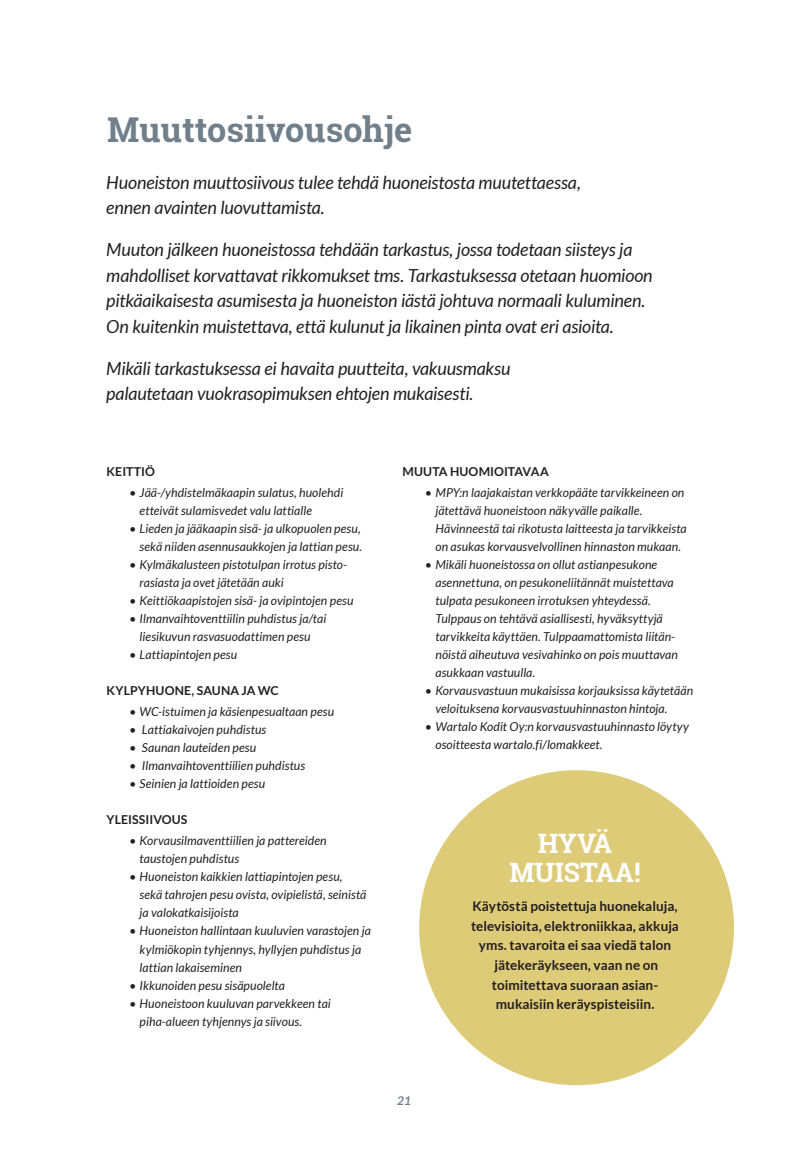
<style>
.page{position:relative;width:808px;height:1149px;background:#fff}
.page>*{position:absolute;margin:0;border:0;box-sizing:border-box;transform-origin:0 0}
.Iskuteksti{font:700 34.2px "Roboto Slab";color:#707f8a}
.Iskuteksti-2{font:700 26.7px "Roboto Slab";color:#fff}
.ESITETEKSTI{font:italic 18px/25.5px "Lato";letter-spacing:-.01em;color:#231f20}
.Leipäteksti{font:700 13.5px "Lato";color:#231f20}
.ESITETEKSTI-2{font:italic 12.3px/18px "Lato";letter-spacing:.005em;color:#231f20}
.ESITETEKSTI-3{font:700 12.3px "Lato";letter-spacing:.01em;color:#231f20}
.t1{font:italic 700 12px "Lato";color:#707f8a}
</style>
<div class="page">
<div style="left:419px;top:770px;width:315px;height:314px;background:#ddcb77;border-radius:50%"></div>
<p class="Iskuteksti" style="left:107px;top:106px;width:306px">Muuttosiivousohje</p>
<p class="ESITETEKSTI" style="left:106px;top:170px;width:476px">Huoneiston muuttosiivous tulee tehdä huoneistosta muutettaessa,</p>
<p class="ESITETEKSTI" style="left:106px;top:195px;width:220px">ennen avainten luovuttamista.</p>
<p class="ESITETEKSTI" style="left:106px;top:237px;width:548px">Muuton jälkeen huoneistossa tehdään tarkastus, jossa todetaan siisteys ja mahdolliset korvattavat rikkomukset tms. Tarkastuksessa otetaan huomioon pitkäaikaisesta asumisesta ja huoneiston iästä johtuva normaali kuluminen.</p>
<p class="ESITETEKSTI" style="left:106px;top:314px;width:509px">On kuitenkin muistettava, että kulunut ja likainen pinta ovat eri asioita.</p>
<p class="ESITETEKSTI" style="left:106px;top:356px;width:406px">Mikäli tarkastuksessa ei havaita puutteita, vakuusmaksu palautetaan vuokrasopimuksen ehtojen mukaisesti.</p>
<p class="ESITETEKSTI-3" style="left:107px;top:464px;width:50px">KEITTIÖ</p>
<p class="ESITETEKSTI-2" style="left:129px;top:484px;width:216px">• Jää-/yhdistelmäkaapin sulatus, huolehdi</p>
<p class="ESITETEKSTI-2" style="left:140px;top:502px;width:174px">etteivät sulamisvedet valu lattialle</p>
<p class="ESITETEKSTI-2" style="left:129px;top:520px;width:234px;text-align:right">• Lieden ja jääkaapin sisä- ja ulkopuolen pesu, sekä niiden asennusaukkojen ja lattian pesu.</p>
<p class="ESITETEKSTI-2" style="left:129px;top:556px;width:219px">• Kylmäkalusteen pistotulpan irrotus pisto-</p>
<p class="ESITETEKSTI-2" style="left:140px;top:574px;width:146px">rasiasta ja ovet jätetään auki</p>
<p class="ESITETEKSTI-2" style="left:129px;top:592px;width:226px">• Keittiökaapistojen sisä- ja ovipintojen pesu</p>
<p class="ESITETEKSTI-2" style="left:129px;top:610px;width:199px">• Ilmanvaihtoventtiilin puhdistus ja/tai</p>
<p class="ESITETEKSTI-2" style="left:140px;top:628px;width:173px">liesikuvun rasvasuodattimen pesu</p>
<p class="ESITETEKSTI-2" style="left:129px;top:646px;width:110px">• Lattiapintojen pesu</p>
<p class="ESITETEKSTI-3" style="left:107px;top:683px;width:174px">KYLPYHUONE, SAUNA JA WC</p>
<p class="ESITETEKSTI-2" style="left:129px;top:703px;width:207px">• WC-istuimen ja käsienpesualtaan pesu</p>
<p class="ESITETEKSTI-2" style="left:129px;top:721px;width:139px">• Lattiakaivojen puhdistus</p>
<p class="ESITETEKSTI-2" style="left:129px;top:739px;width:129px">• Saunan lauteiden pesu</p>
<p class="ESITETEKSTI-2" style="left:129px;top:757px;width:178px">• Ilmanvaihtoventtiilien puhdistus</p>
<p class="ESITETEKSTI-2" style="left:129px;top:775px;width:138px">• Seinien ja lattioiden pesu</p>
<p class="ESITETEKSTI-3" style="left:107px;top:812px;width:82px">YLEISSIIVOUS</p>
<p class="ESITETEKSTI-2" style="left:129px;top:832px;width:199px">• Korvausilmaventtiilien ja pattereiden</p>
<p class="ESITETEKSTI-2" style="left:140px;top:850px;width:101px">taustojen puhdistus</p>
<p class="ESITETEKSTI-2" style="left:129px;top:868px;width:215px">• Huoneiston kaikkien lattiapintojen pesu,</p>
<p class="ESITETEKSTI-2" style="left:140px;top:886px;width:228px">sekä tahrojen pesu ovista, ovipielistä, seinistä ja valokatkaisijoista</p>
<p class="ESITETEKSTI-2" style="left:140px;top:922px;width:233px;text-indent:-11px">• Huoneiston hallintaan kuuluvien varastojen ja kylmiökopin tyhjennys, hyllyjen puhdistus ja lattian lakaiseminen</p>
<p class="ESITETEKSTI-2" style="left:129px;top:976px;width:157px">• Ikkunoiden pesu sisäpuolelta</p>
<p class="ESITETEKSTI-2" style="left:129px;top:994px;width:203px">• Huoneistoon kuuluvan parvekkeen tai</p>
<p class="ESITETEKSTI-2" style="left:140px;top:1012px;width:164px">piha-alueen tyhjennys ja siivous.</p>
<p class="ESITETEKSTI-3" style="left:402px;top:464px;width:148px">MUUTA HUOMIOITAVAA</p>
<p class="ESITETEKSTI-2" style="left:435px;top:484px;width:250px;text-indent:-11px">• MPY:n laajakaistan verkkopääte tarvikkeineen on jätettävä huoneistoon näkyvälle paikalle.</p>
<p class="ESITETEKSTI-2" style="left:435px;top:520px;width:253px">Hävinneestä tai rikotusta laitteesta ja tarvikkeista on asukas korvausvelvollinen hinnaston mukaan.</p>
<p class="ESITETEKSTI-2" style="left:435px;top:556px;width:240px;text-indent:-11px">• Mikäli huoneistossa on ollut astianpesukone asennettuna, on pesukoneliitännät muistettava tulpata pesukoneen irrotuksen yhteydessä.</p>
<p class="ESITETEKSTI-2" style="left:435px;top:610px;width:244px">Tulppaus on tehtävä asiallisesti, hyväksyttyjä tarvikkeita käyttäen. Tulppaamattomista liitän&shy;nöistä aiheutuva vesivahinko on pois muuttavan asukkaan vastuulla.</p>
<p class="ESITETEKSTI-2" style="left:435px;top:682px;width:259px;text-indent:-11px">• Korvausvastuun mukaisissa korjauksissa käytetään veloituksena korvausvastuuhinnaston hintoja.</p>
<p class="ESITETEKSTI-2" style="left:435px;top:718px;width:255px;text-indent:-11px">• Wartalo Kodit Oy:n korvausvastuuhinnasto löytyy osoitteesta wartalo.fi/lomakkeet.</p>
<p class="Iskuteksti-2" style="left:538px;top:824px;width:76px">HYVÄ</p>
<p class="Iskuteksti-2" style="left:509px;top:854px;width:133px">MUISTAA!</p>
<p class="Leipäteksti" style="left:472px;top:898px;width:207px">Käytöstä poistettuja huonekaluja,</p>
<p class="Leipäteksti" style="left:471px;top:918px;width:209px">televisioita, elektroniikkaa, akkuja</p>
<p class="Leipäteksti" style="left:479px;top:937px;width:194px">yms. tavaroita ei saa viedä talon</p>
<p class="Leipäteksti" style="left:494px;top:957px;width:165px">jätekeräykseen, vaan ne on</p>
<p class="Leipäteksti" style="left:492px;top:976px;width:168px">toimitettava suoraan asian-</p>
<p class="Leipäteksti" style="left:496px;top:996px;width:160px">mukaisiin keräyspisteisiin.</p>
<p class="t1" style="left:397px;top:1093px;width:15px">21</p>
</div>
